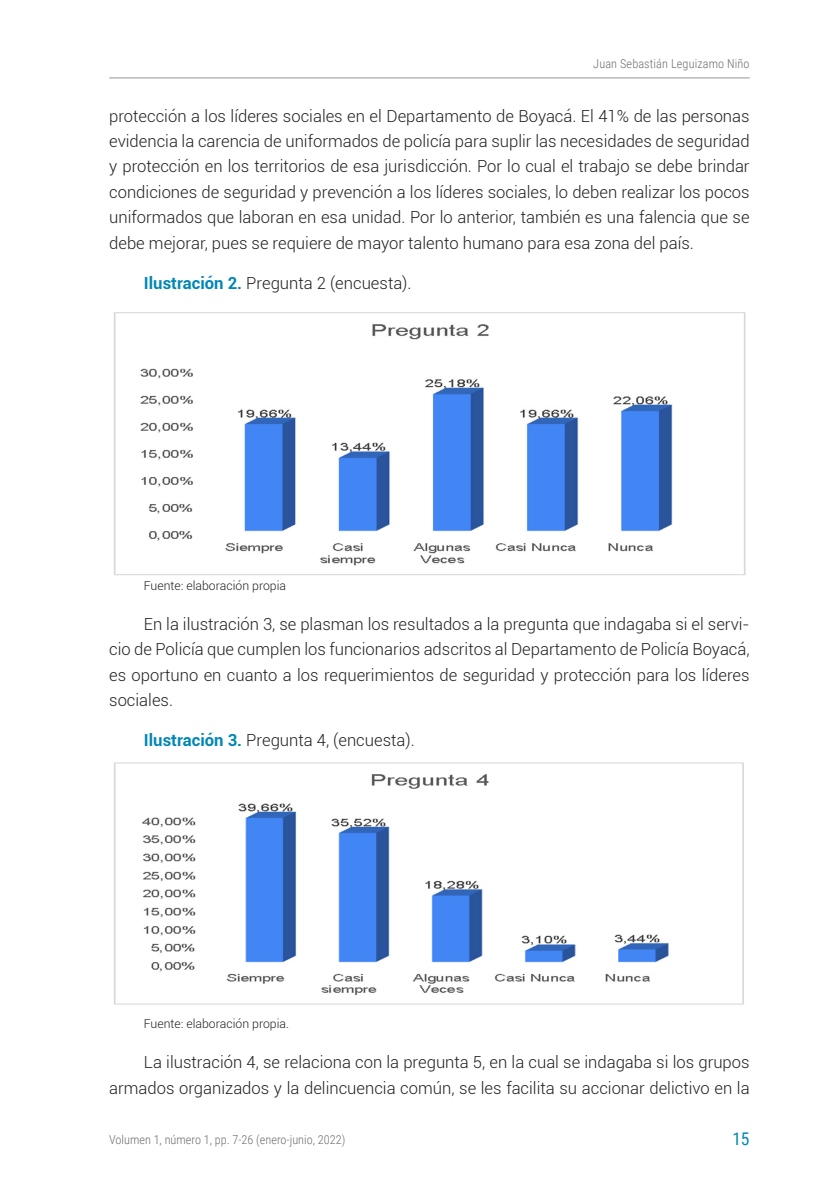
<style>
.page{position:relative;width:839px;height:1191px;background:#fff}
.page>*{position:absolute;margin:0;border:0;box-sizing:border-box;transform-origin:0 0}
.t1{font:17.5px "Roboto Condensed";color:#0087b4}
.PARRAFOS{font:300 16.62px/25.4px "Roboto";color:#231f20;text-align:justify}
.t2{font:300 12.25px "Roboto Condensed";color:#6c6d70}
.FUENTE_OK{font:300 12.25px "Roboto";color:#231f20}
.s1{font-weight:700;color:#0087b4}
</style>
<div class="page">
<hr style="left:109px;top:77px;width:640px;height:1px;background:#939598">
<img style="left:114px;top:312px;width:632px;height:263px">
<img style="left:114px;top:762px;width:630px;height:243px">
<p class="t2" style="left:593px;top:55px;width:158px">Juan Sebastián Leguizamo Niño</p>
<p class="PARRAFOS" style="left:109px;top:102px;width:641px">protección a los líderes sociales en el Departamento de Boyacá. El 41% de las personas evidencia la carencia de uniformados de policía para suplir las necesidades de seguridad y protección en los territorios de esa jurisdicción. Por lo cual el trabajo se debe brindar condiciones de seguridad y prevención a los líderes sociales, lo deben realizar los pocos uniformados que laboran en esa unidad. Por lo anterior, también es una falencia que se debe mejorar, pues se requiere de mayor talento humano para esa zona del país.</p>
<p class="PARRAFOS" style="left:144px;top:270px;width:269px"><span class="s1">Ilustración 2.</span> Pregunta 2 (encuesta).</p>
<p class="FUENTE_OK" style="left:144px;top:576px;width:144px">Fuente: elaboración propia</p>
<p class="PARRAFOS" style="left:109px;top:610px;width:641px;text-indent:35px">En la ilustración 3, se plasman los resultados a la pregunta que indagaba si el servi&shy;cio de Policía que cumplen los funcionarios adscritos al Departamento de Policía Boyacá, es oportuno en cuanto a los requerimientos de seguridad y protección para los líderes sociales.</p>
<p class="PARRAFOS" style="left:144px;top:727px;width:272px"><span class="s1">Ilustración 3.</span> Pregunta 4, (encuesta).</p>
<p class="FUENTE_OK" style="left:144px;top:1015px;width:146px">Fuente: elaboración propia.</p>
<p class="PARRAFOS" style="left:109px;top:1049px;width:641px;text-align:right">La ilustración 4, se relaciona con la pregunta 5, en la cual se indagaba si los grupos armados organizados y la delincuencia común, se les facilita su accionar delictivo en la</p>
<p class="t2" style="left:109px;top:1131px;width:237px">Volumen 1, número 1, pp. 7-26 (enero-junio, 2022)</p>
<p class="t1" style="left:732px;top:1126px;width:19px">15</p>
</div>
